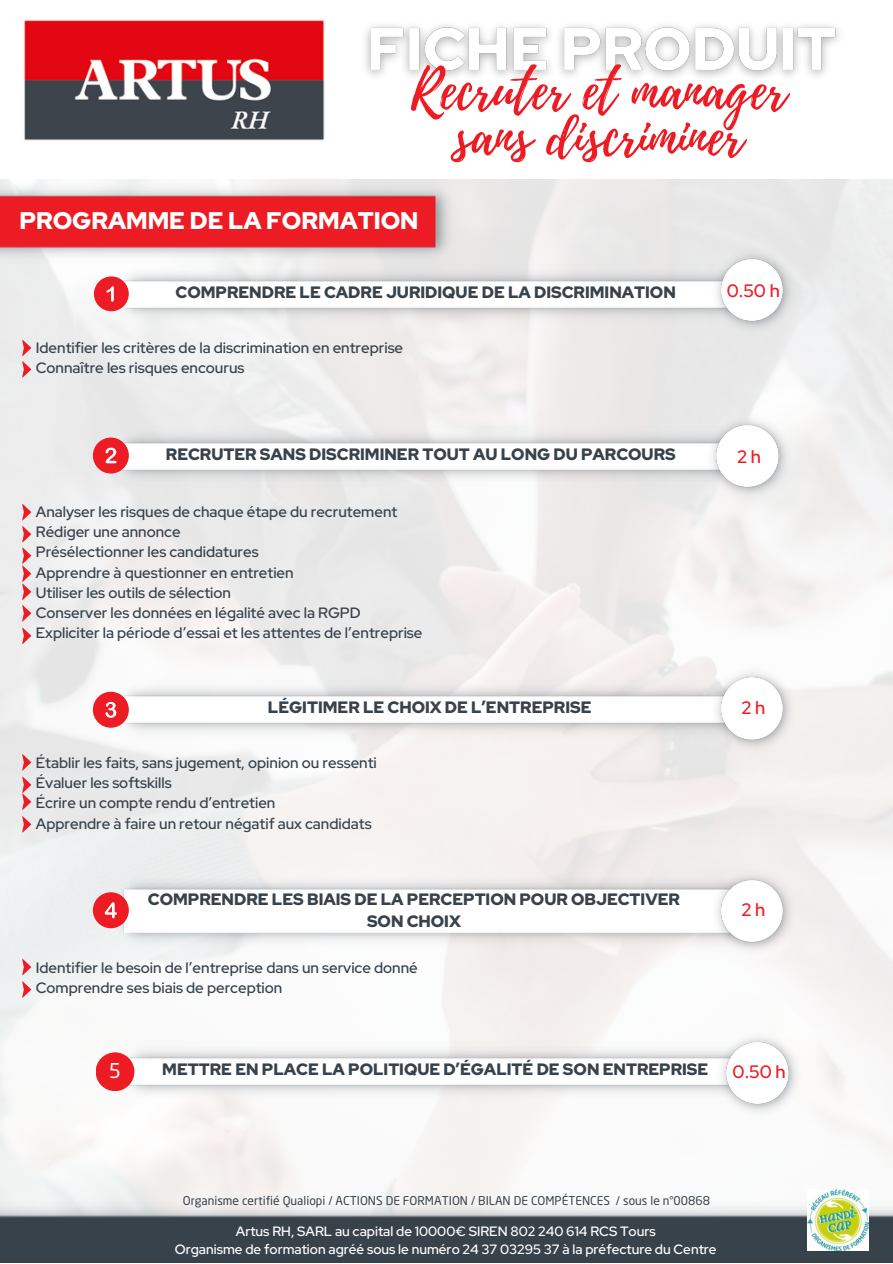
<style>
.page{position:relative;width:893px;height:1264px;background:#fff}
.page>*{position:absolute;margin:0;border:0;box-sizing:border-box;transform-origin:0 0}
.t1{font:54.6px/46px "Playlist Script";color:#ed1c24;text-align:center}
.t2{font:900 24px "Red Hat Display";color:#fff}
.t3{font:20.1px "Neo Sans Pro";color:#fff}
.t4{font:500 18px "Red Hat Display";letter-spacing:.21em;color:#ed1c24}
.t5{font:900 16.5px/22.5px "Red Hat Display";color:#37424b;text-align:center}
.t6{font:500 15px/20.2px "Red Hat Display";color:#37424b}
.t7{font:500 13.5px/18px "Red Hat Display";color:#fff;text-align:center}
.t8{font:12px "Neo Sans Pro";color:#37424b}
</style>
<div class="page">
<img style="left:0;top:179px;width:892px;height:1020px">
<img style="left:24px;top:20px;width:301px;height:121px">
<img style="left:0;top:1199px;width:892px;height:63px">
<img style="left:807px;top:1189px;width:61px;height:61px">
<img style="left:0;top:179px;width:454px;height:86px">
<img style="left:115px;top:263px;width:594px;height:61px">
<div style="left:94px;top:276px;width:35px;height:35px;background:#ed1c24;border-radius:50%"></div>
<svg style="left:106px;top:286px;width:8px;height:16px"></svg>
<img style="left:113px;top:425px;width:591px;height:61px">
<div style="left:93px;top:437px;width:36px;height:36px;background:#ed1c24;border-radius:50%"></div>
<svg style="left:106px;top:447px;width:10px;height:16px"></svg>
<img style="left:115px;top:678px;width:594px;height:61px">
<div style="left:93px;top:691px;width:36px;height:36px;background:#ed1c24;border-radius:50%"></div>
<svg style="left:105px;top:702px;width:11px;height:15px"></svg>
<img style="left:116px;top:871px;width:593px;height:79px">
<div style="left:93px;top:892px;width:36px;height:36px;background:#ed1c24;border-radius:50%"></div>
<svg style="left:105px;top:902px;width:12px;height:16px"></svg>
<svg style="left:22px;top:504px;width:9px;height:16px"></svg>
<svg style="left:22px;top:754px;width:9px;height:16px"></svg>
<svg style="left:22px;top:776px;width:9px;height:34px"></svg>
<img style="left:704px;top:411px;width:89px;height:92px">
<img style="left:709px;top:246px;width:88px;height:92px">
<img style="left:709px;top:663px;width:88px;height:93px">
<img style="left:709px;top:866px;width:88px;height:92px">
<svg style="left:22px;top:958px;width:9px;height:17px"></svg>
<svg style="left:22px;top:981px;width:9px;height:16px"></svg>
<svg style="left:22px;top:340px;width:9px;height:37px"></svg>
<img style="left:121px;top:1040px;width:593px;height:61px">
<img style="left:714px;top:1028px;width:89px;height:92px">
<div style="left:96px;top:1052px;width:38px;height:39px;background:#ed1c24;border-radius:50%"></div>
<img style="left:365px;top:25px;width:474px;height:53px">
<svg style="left:22px;top:526px;width:9px;height:95px"></svg>
<svg style="left:22px;top:627px;width:9px;height:17px"></svg>
<svg style="left:22px;top:816px;width:9px;height:16px"></svg>
<h1 class="t1" style="left:411px;top:69px;width:376px">Recruter et manager sans discriminer</h1>
<h2 class="t2" style="left:19px;top:204px;width:400px">PROGRAMME DE LA FORMATION</h2>
<p class="t5" style="left:176px;top:281px;width:501px">COMPRENDRE LE CADRE JURIDIQUE DE LA DISCRIMINATION</p>
<p class="t6" style="left:36px;top:337px;width:369px">Identifier les critères de la discrimination en entreprise<br>Connaître les risques encourus</p>
<p class="t4" style="left:726px;top:279px;width:55px">0.50 h</p>
<p class="t5" style="left:166px;top:443px;width:511px">RECRUTER SANS DISCRIMINER TOUT AU LONG DU PARCOURS</p>
<p class="t6" style="left:36px;top:501px;width:388px">Analyser les risques de chaque étape du recrutement Rédiger une annonce<br>Présélectionner les candidatures<br>Apprendre à questionner en entretien<br>Utiliser les outils de sélection<br>Conserver les données en légalité avec la RGPD Expliciter la période d’essai et les attentes de l’entreprise</p>
<p class="t5" style="left:268px;top:696px;width:325px">LÉGITIMER LE CHOIX DE L’ENTREPRISE</p>
<p class="t6" style="left:36px;top:752px;width:342px">Établir les faits, sans jugement, opinion ou ressenti Évaluer les softskills<br>Écrire un compte rendu d’entretien<br>Apprendre à faire un retour négatif aux candidats</p>
<p class="t5" style="left:148px;top:887px;width:533px">COMPRENDRE LES BIAIS DE LA PERCEPTION POUR OBJECTIVER<br>SON CHOIX</p>
<p class="t6" style="left:36px;top:957px;width:383px">Identifier le besoin de l’entreprise dans un service donné<br>Comprendre ses biais de perception</p>
<h3 class="t3" style="left:109px;top:1062px;width:14px">5</h3>
<p class="t5" style="left:162px;top:1058px;width:547px">METTRE EN PLACE LA POLITIQUE D’ÉGALITÉ DE SON ENTREPRISE</p>
<p class="t4" style="left:737px;top:445px;width:25px">2h</p>
<p class="t4" style="left:741px;top:695px;width:25px">2h</p>
<p class="t4" style="left:741px;top:897px;width:25px">2h</p>
<p class="t4" style="left:732px;top:1059px;width:55px">0.50 h</p>
<p class="t8" style="left:183px;top:1195px;width:528px">Organisme certifié Qualiopi / ACTIONS DE FORMATION / BILAN DE COMPÉTENCES / sous le n°00868</p>
<p class="t7" style="left:175px;top:1221px;width:543px">Artus RH, SARL au capital de 10000€ SIREN 802 240 614 RCS Tours<br>Organisme de formation agréé sous le numéro 24 37 03295 37 à la préfecture du Centre</p>
</div>
